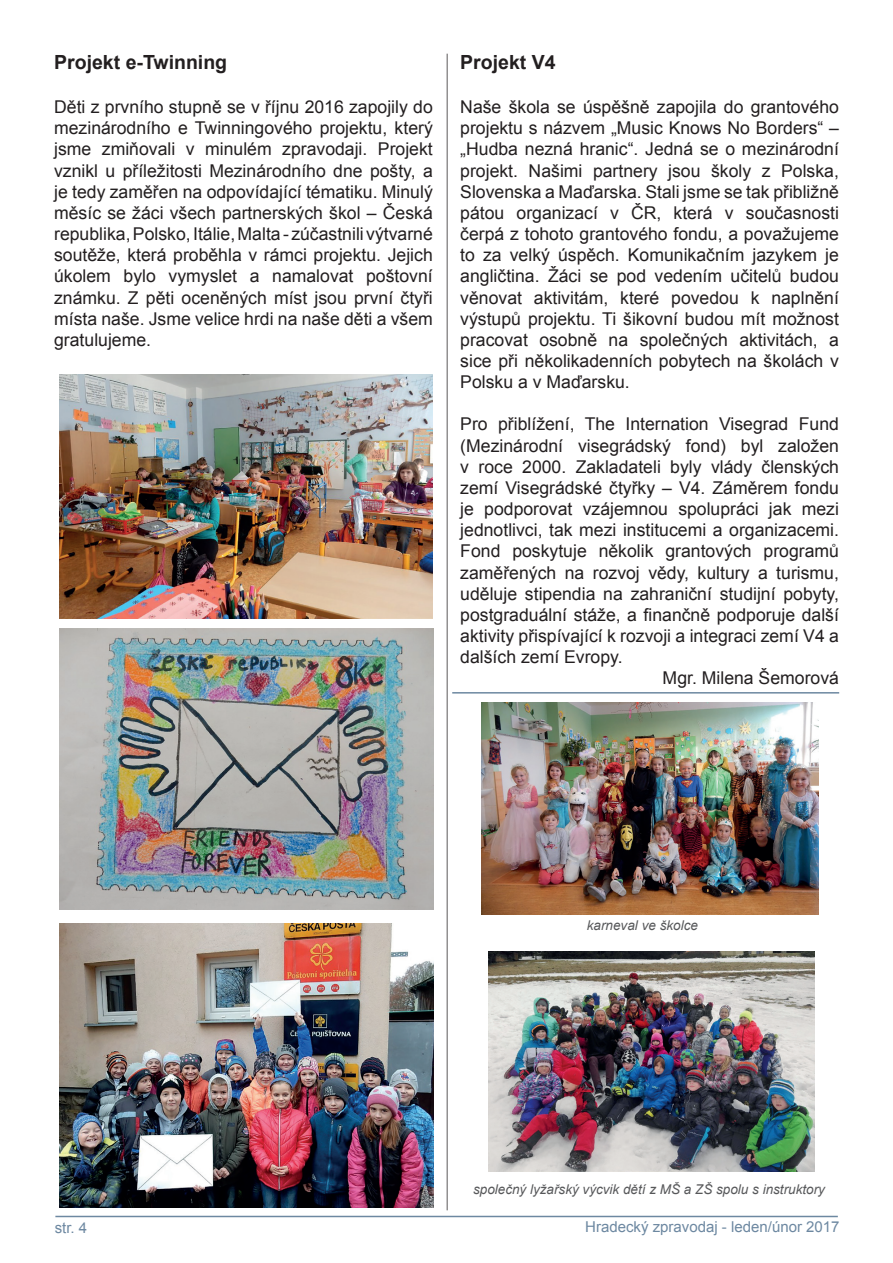
<style>
.page{position:relative;width:893px;height:1263px;background:#fff}
.page>*{position:absolute;margin:0;border:0;box-sizing:border-box;transform-origin:0 0}
.t1{font:700 19.5px "Arial";color:#231f20}
.t2{font:17.7px/21.1px "Arial";color:#231f20;text-align:justify}
.t3{font:15px "Arial";color:#6d88a1}
.t4{font:italic 13.5px "Arial";color:#57585a}
</style>
<div class="page">
<img style="left:59px;top:923px;width:375px;height:284px">
<hr style="left:55px;top:1216px;width:783px;height:1px;background:#6d88a1">
<hr style="left:446px;top:54px;width:2px;height:1156px;background:#231f20">
<img style="left:59px;top:374px;width:373px;height:245px">
<img style="left:60px;top:628px;width:374px;height:281px">
<hr style="left:452px;top:692px;width:387px;height:1px;background:#6d88a1">
<img style="left:481px;top:703px;width:338px;height:211px">
<img style="left:489px;top:951px;width:326px;height:220px">
<p class="t1" style="left:54px;top:49px;width:174px">Projekt e-Twinning</p>
<p class="t2" style="left:54px;top:97px;width:380px">Děti z prvního stupně se v říjnu 2016 zapojily do mezinárodního e Twinningového projektu, který jsme zmiňovali v minulém zpravodaji. Projekt vznikl u příležitosti Mezinárodního dne pošty, a je tedy zaměřen na odpovídající tématiku. Minulý měsíc se žáci všech partnerských škol – Česká republika, Polsko, Itálie, Malta - zúčastnili výtvarné soutěže, která proběhla v rámci projektu. Jejich úkolem bylo vymyslet a namalovat poštovní známku. Z pěti oceněných míst jsou první čtyři místa naše. Jsme velice hrdi na naše děti a všem gratulujeme.</p>
<p class="t1" style="left:460px;top:49px;width:97px">Projekt V4</p>
<p class="t2" style="left:460px;top:97px;width:380px">Naše škola se úspěšně zapojila do grantového projektu s názvem „Music Knows No Borders“ – „Hudba nezná hranic“. Jedná se o mezinárodní projekt. Našimi partnery jsou školy z Polska, Slovenska a Maďarska. Stali jsme se tak přibližně pátou organizací v ČR, která v současnosti čerpá z tohoto grantového fondu, a považujeme to za velký úspěch. Komunikačním jazykem je angličtina. Žáci se pod vedením učitelů budou věnovat aktivitám, které povedou k naplnění výstupů projektu. Ti šikovní budou mít možnost pracovat osobně na společných aktivitách, a sice při několikadenních pobytech na školách v Polsku a v Maďarsku.</p>
<p class="t2" style="left:460px;top:414px;width:380px">Pro přiblížení, The Internation Visegrad Fund</p>
<p class="t2" style="left:460px;top:435px;width:380px">(Mezinárodní visegrádský fond) byl založen</p>
<p class="t2" style="left:460px;top:456px;width:380px">v roce 2000. Zakladateli byly vlády členských</p>
<p class="t2" style="left:460px;top:477px;width:380px">zemí Visegrádské čtyřky – V4. Záměrem fondu</p>
<p class="t2" style="left:460px;top:498px;width:380px">je podporovat vzájemnou spolupráci jak mezi</p>
<p class="t2" style="left:460px;top:520px;width:380px">jednotlivci, tak mezi institucemi a organizacemi.</p>
<p class="t2" style="left:460px;top:541px;width:380px">Fond poskytuje několik grantových programů</p>
<p class="t2" style="left:460px;top:562px;width:380px">zaměřených na rozvoj vědy, kultury a turismu,</p>
<p class="t2" style="left:460px;top:583px;width:380px">uděluje stipendia na zahraniční studijní pobyty,</p>
<p class="t2" style="left:460px;top:604px;width:380px">postgraduální stáže, a finančně podporuje další</p>
<p class="t2" style="left:460px;top:625px;width:380px">aktivity přispívající k rozvoji a integraci zemí V4 a</p>
<p class="t2" style="left:460px;top:646px;width:164px">dalších zemí Evropy.</p>
<p class="t2" style="left:663px;top:668px;width:178px">Mgr. Milena Šemorová</p>
<p class="t4" style="left:587px;top:917px;width:113px">karneval ve školce</p>
<p class="t4" style="left:473px;top:1180px;width:353px">společný lyžařský výcvik dětí z MŠ a ZŠ spolu s instruktory</p>
<p class="t3" style="left:55px;top:1217px;width:34px">str. 4</p>
<p class="t3" style="left:585px;top:1217px;width:256px">Hradecký zpravodaj - leden/únor 2017</p>
</div>
